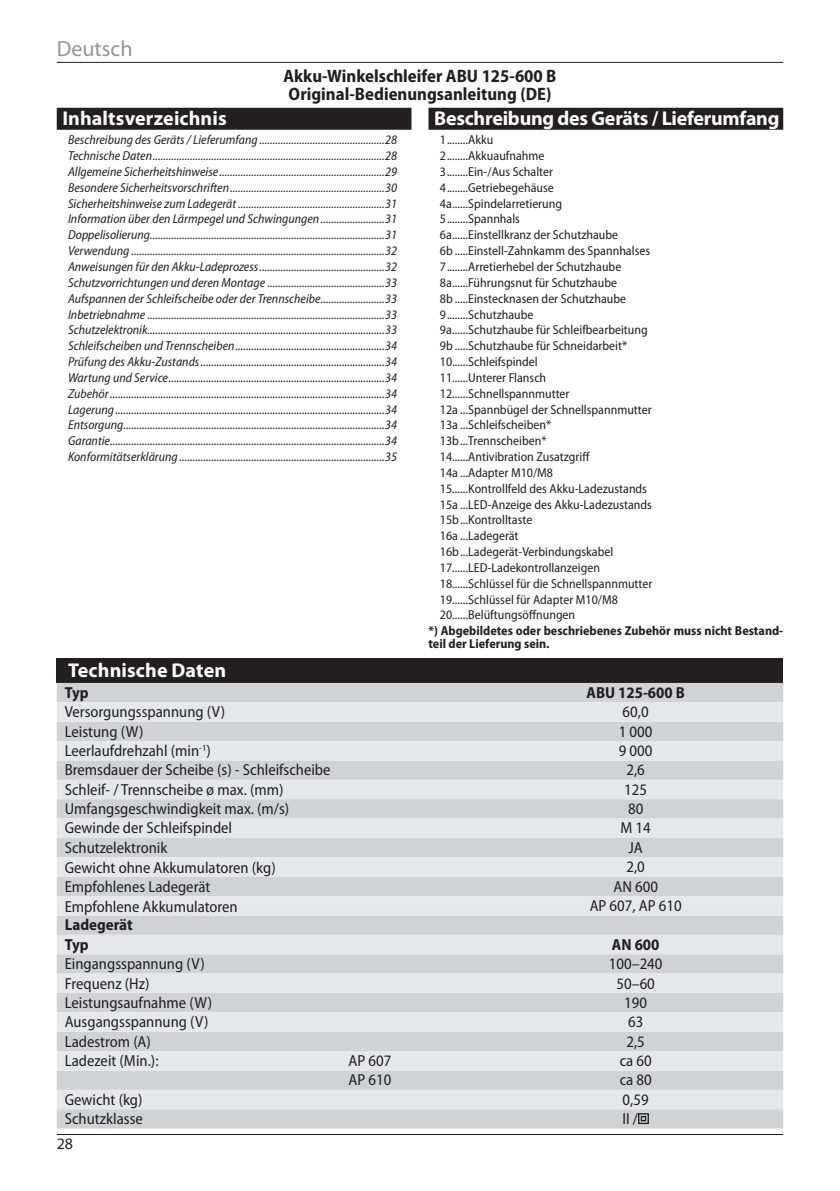
<style>
.page{position:relative;width:840px;height:1191px;background:#fff}
.page>*{position:absolute;margin:0;border:0;box-sizing:border-box;transform-origin:0 0}
.t1{font:22px "Myriad Pro";color:#939598}
.t2{font:700 20px "Myriad Pro";letter-spacing:-.01em;color:#fff}
.t3{font:700 semi-condensed 18px/18px "Myriad Pro";color:#231f20}
.t4{font:semi-condensed 16px "Myriad Pro";color:#231f20}
.t5{font:700 semi-condensed 16px/19.4px "Myriad Pro";color:#231f20}
.t6{font:16px "Myriad Pro";color:#231f20}
.t7{font:italic semi-condensed 13px/15.8px "Myriad Pro";color:#231f20;text-align:justify}
.t8{font:semi-condensed 13px/15.8px "Myriad Pro";color:#231f20}
.t9{font:700 semi-condensed 13px/13px "Myriad Pro";color:#231f20}
</style>
<div class="page">
<hr style="left:57px;top:62px;width:725px;height:1px;background:#231f20">
<hr style="left:57px;top:1134px;width:725px;height:1px;background:#231f20">
<div style="left:428px;top:108px;width:354px;height:22px;background:#231f20"></div>
<div style="left:57px;top:108px;width:354px;height:22px;background:#231f20"></div>
<div style="left:57px;top:658px;width:725px;height:25px;background:#231f20"></div>
<div style="left:57px;top:683px;width:725px;height:445px;background:#d1d2d4"></div>
<svg style="left:57px;top:702px;width:725px;height:407px;background:#dcdddf"></svg>
<svg style="left:637px;top:1113px;width:11px;height:11px"></svg>
<h1 class="t1" style="left:57px;top:37px;width:77px">Deutsch</h1>
<h3 class="t3" style="left:283px;top:67px;width:274px">Akku-Winkelschleifer ABU 125‑600 B<br>Original-Bedienungsanleitung (DE)</h3>
<h2 class="t2" style="left:434px;top:107px;width:346px">Beschreibung des Geräts / Lieferumfang</h2>
<p class="t8" style="left:439px;top:132px;width:214px">1........Akku<br>2........Akkuaufnahme<br>3........Ein-/Aus Schalter 4........Getriebegehäuse 4a......Spindelarretierung<br>5........Spannhals<br>6a......Einstellkranz der Schutzhaube<br>6b .....Einstell-Zahnkamm des Spannhalses 7........Arretierhebel der Schutzhaube 8a......Führungsnut für Schutzhaube<br>8b .....Einstecknasen der Schutzhaube 9........Schutzhaube<br>9a......Schutzhaube für Schleifbearbeitung 9b .....Schutzhaube für Schneidarbeit* 10......Schleifspindel<br>11......Unterer Flansch 12......Schnellspannmutter<br>12a ...Spannbügel der Schnellspannmutter 13a ...Schleifscheiben* 13b...Trennscheiben*<br>14......Antivibration Zusatzgriff<br>14a ...Adapter M10/M8<br>15......Kontrollfeld des Akku-Ladezustands 15a ...LED-Anzeige des Akku-Ladezustands 15b...Kontrolltaste<br>16a ...Ladegerät 16b...Ladegerät-Verbindungskabel 17......LED-Ladekontrollanzeigen 18......Schlüssel für die Schnellspannmutter 19......Schlüssel für Adapter M10/M8<br>20......Belüftungsöffnungen</p>
<p class="t9" style="left:428px;top:624px;width:356px">*) Abgebildetes oder beschriebenes Zubehör muss nicht Bestand&shy;teil der Lieferung sein.</p>
<h2 class="t2" style="left:62px;top:107px;width:166px">Inhaltsverzeichnis</h2>
<p class="t7" style="left:68px;top:132px;width:330px">Beschreibung des Geräts / Lieferumfang ...............................................28<br>Technische Daten.......................................................................................28<br>Allgemeine Sicherheitshinweise..............................................................29<br>Besondere Sicherheitsvorschriften..........................................................30<br>Sicherheitshinweise zum Ladegerät .......................................................31<br>Information über den Lärmpegel und Schwingungen........................31<br>Doppelisolierung........................................................................................31<br>Verwendung ...............................................................................................32<br>Anweisungen für den Akku‑Ladeprozess...............................................32<br>Schutzvorrichtungen und deren Montage ............................................33<br>Aufspannen der Schleifscheibe oder der Trennscheibe........................33<br>Inbetriebnahme .........................................................................................33<br>Schutzelektronik.........................................................................................33<br>Schleifscheiben und Trennscheiben........................................................34<br>Prüfung des Akku-Zustands.....................................................................34<br>Wartung und Service.................................................................................34<br>Zubehör.......................................................................................................34<br>Lagerung.....................................................................................................34<br>Entsorgung..................................................................................................34<br>Garantie.......................................................................................................34<br>Konformitätserklärung .............................................................................35</p>
<h2 class="t2" style="left:68px;top:659px;width:159px">Technische Daten</h2>
<p class="t5" style="left:65px;top:683px;width:25px">Typ</p>
<p class="t5" style="left:586px;top:683px;width:100px">ABU 125‑600 B</p>
<p class="t4" style="left:65px;top:703px;width:162px">Versorgungsspannung (V)</p>
<p class="t4" style="left:622px;top:703px;width:28px">60,0</p>
<p class="t4" style="left:65px;top:722px;width:80px">Leistung (W)</p>
<p class="t4" style="left:618px;top:722px;width:35px">1 000</p>
<p class="t4" style="left:65px;top:742px;width:147px">Leerlaufdrehzahl (min<sup>-1</sup>)</p>
<p class="t4" style="left:618px;top:742px;width:35px">9 000</p>
<p class="t4" style="left:65px;top:761px;width:267px">Bremsdauer der Scheibe (s) - Schleifscheibe</p>
<p class="t4" style="left:626px;top:761px;width:20px">2,6</p>
<p class="t4" style="left:65px;top:780px;width:220px">Schleif- / Trennscheibe ø max. (mm)</p>
<p class="t4" style="left:624px;top:780px;width:24px">125</p>
<p class="t4" style="left:65px;top:800px;width:226px">Umfangsgeschwindigkeit max. (m/s)</p>
<p class="t4" style="left:627px;top:800px;width:17px">80</p>
<p class="t4" style="left:65px;top:819px;width:169px">Gewinde der Schleifspindel</p>
<p class="t4" style="left:620px;top:819px;width:32px">M 14</p>
<p class="t4" style="left:65px;top:838px;width:104px">Schutzelektronik</p>
<p class="t4" style="left:628px;top:838px;width:16px">JA</p>
<p class="t4" style="left:65px;top:859px;width:212px">Gewicht ohne Akkumulatoren (kg)</p>
<p class="t4" style="left:626px;top:858px;width:20px">2,0</p>
<p class="t4" style="left:65px;top:878px;width:147px">Empfohlenes Ladegerät</p>
<p class="t4" style="left:613px;top:877px;width:46px">AN 600</p>
<p class="t4" style="left:65px;top:897px;width:174px">Empfohlene Akkumulatoren</p>
<p class="t4" style="left:589px;top:897px;width:93px">AP 607, AP 610</p>
<p class="t5" style="left:65px;top:915px;width:69px">Ladegerät<br>Typ</p>
<p class="t5" style="left:611px;top:935px;width:49px">AN 600</p>
<p class="t4" style="left:65px;top:955px;width:141px">Eingangsspannung (V)</p>
<p class="t4" style="left:608px;top:955px;width:55px">100–240</p>
<p class="t4" style="left:65px;top:974px;width:86px">Frequenz (Hz)</p>
<p class="t4" style="left:616px;top:974px;width:40px">50–60</p>
<p class="t4" style="left:65px;top:993px;width:149px">Leistungsaufnahme (W)</p>
<p class="t4" style="left:624px;top:993px;width:24px">190</p>
<p class="t4" style="left:65px;top:1013px;width:145px">Ausgangsspannung (V)</p>
<p class="t4" style="left:627px;top:1013px;width:17px">63</p>
<p class="t4" style="left:65px;top:1032px;width:87px">Ladestrom (A)</p>
<p class="t4" style="left:626px;top:1032px;width:20px">2,5</p>
<p class="t4" style="left:65px;top:1052px;width:95px">Ladezeit (Min.):</p>
<p class="t4" style="left:348px;top:1052px;width:44px">AP 607</p>
<p class="t4" style="left:619px;top:1052px;width:33px">ca 60</p>
<p class="t4" style="left:348px;top:1071px;width:44px">AP 610</p>
<p class="t4" style="left:619px;top:1071px;width:33px">ca 80</p>
<p class="t4" style="left:65px;top:1090px;width:79px">Gewicht (kg)</p>
<p class="t4" style="left:622px;top:1090px;width:28px">0,59</p>
<p class="t4" style="left:65px;top:1110px;width:80px">Schutzklasse</p>
<p class="t4" style="left:622px;top:1110px;width:17px">II /</p>
<p class="t6" style="left:57px;top:1135px;width:18px">28</p>
</div>
